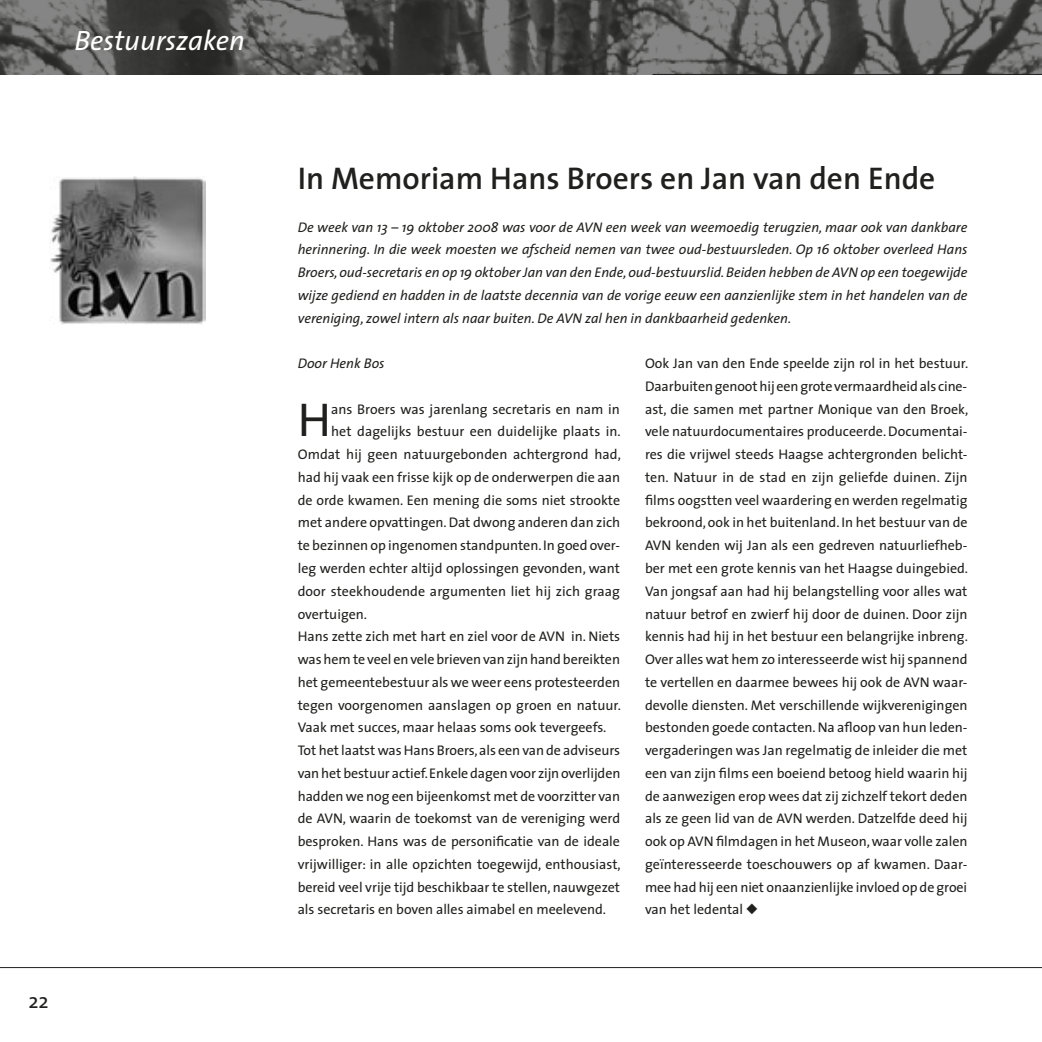
<style>
.page{position:relative;width:1042px;height:1042px;background:#fff}
.page>*{position:absolute;margin:0;border:0;box-sizing:border-box;transform-origin:0 0}
.t1{font:47.77px "The Sans";color:#20201e}
.t2{font:600 31.5px "The Sans";color:#20201e}
.t3{font:italic 28px "The Sans";color:#fff}
.t4{font:21px "The Sans";color:#20201e}
.t5{font:14px/22.8px "The Sans";color:#20201e;text-align:justify}
.t6{font:italic 14px/22.8px "The Sans";color:#20201e;text-align:justify}
</style>
<div class="page">
<img style="left:0;top:0;width:1042px;height:74px">
<img style="left:50px;top:177px;width:155px;height:147px">
<hr style="left:0;top:967px;width:1042px;height:1px;background:#20201e">
<hr style="left:652px;top:74px;width:390px;height:1px;background:#20201e">
<h3 class="t3" style="left:74px;top:17px;width:172px">Bestuurszaken</h3>
<h3 class="t4" style="left:29px;top:983px;width:22px">22</h3>
<h2 class="t2" style="left:298px;top:152px;width:639px">In Memoriam Hans Broers en Jan van den Ende</h2>
<p class="t6" style="left:298px;top:215px;width:671px">De week van 13 – 19 oktober 2008 was voor de AVN een week van weemoedig terugzien, maar ook van dankbare herinnering. In die week moesten we afscheid nemen van twee oud-bestuursleden. Op 16 oktober overleed Hans Broers, oud-secretaris en op 19 oktober Jan van den Ende, oud-bestuurslid. Beiden hebben de AVN op een toegewijde wijze gediend en hadden in de laatste decennia van de vorige eeuw een aanzienlijke stem in het handelen van de vereniging, zowel intern als naar buiten. De AVN zal hen in dankbaarheid gedenken.</p>
<p class="t6" style="left:298px;top:352px;width:88px">Door Henk Bos</p>
<h1 class="t1" style="left:298px;top:381px;width:35px">H</h1>
<p class="t5" style="left:331px;top:397px;width:290px">ans Broers was jarenlang secretaris en nam in</p>
<p class="t5" style="left:331px;top:420px;width:291px">het dagelijks bestuur een duidelijke plaats in.</p>
<p class="t5" style="left:298px;top:443px;width:325px">Omdat hij geen natuurgebonden achtergrond had,</p>
<p class="t5" style="left:298px;top:465px;width:324px">had hij vaak een frisse kijk op de onderwerpen die aan</p>
<p class="t5" style="left:298px;top:488px;width:324px">de orde kwamen. Een mening die soms niet strookte</p>
<p class="t5" style="left:298px;top:511px;width:324px">met andere opvattingen. Dat dwong anderen dan zich</p>
<p class="t5" style="left:298px;top:534px;width:324px">te bezinnen op ingenomen standpunten. In goed over-</p>
<p class="t5" style="left:298px;top:556px;width:324px">leg werden echter altijd oplossingen gevonden, want</p>
<p class="t5" style="left:298px;top:579px;width:324px">door steekhoudende argumenten liet hij zich graag</p>
<p class="t5" style="left:298px;top:602px;width:71px">overtuigen.</p>
<p class="t5" style="left:298px;top:625px;width:324px">Hans zette zich met hart en ziel voor de AVN in. Niets</p>
<p class="t5" style="left:298px;top:647px;width:324px">was hem te veel en vele brieven van zijn hand bereikten</p>
<p class="t5" style="left:298px;top:670px;width:324px">het gemeentebestuur als we weer eens protesteerden</p>
<p class="t5" style="left:298px;top:693px;width:325px">tegen voorgenomen aanslagen op groen en natuur.</p>
<p class="t5" style="left:298px;top:716px;width:310px">Vaak met succes, maar helaas soms ook tevergeefs.</p>
<p class="t5" style="left:298px;top:738px;width:324px">Tot het laatst was Hans Broers, als een van de adviseurs</p>
<p class="t5" style="left:298px;top:761px;width:324px">van het bestuur actief. Enkele dagen voor zijn overlijden</p>
<p class="t5" style="left:298px;top:784px;width:324px">hadden we nog een bijeenkomst met de voorzitter van</p>
<p class="t5" style="left:298px;top:807px;width:324px">de AVN, waarin de toekomst van de vereniging werd</p>
<p class="t5" style="left:298px;top:829px;width:324px">besproken. Hans was de personificatie van de ideale</p>
<p class="t5" style="left:298px;top:852px;width:324px">vrijwilliger: in alle opzichten toegewijd, enthousiast,</p>
<p class="t5" style="left:298px;top:875px;width:324px">bereid veel vrije tijd beschikbaar te stellen, nauwgezet</p>
<p class="t5" style="left:298px;top:898px;width:310px">als secretaris en boven alles aimabel en meelevend.</p>
<p class="t5" style="left:645px;top:352px;width:325px">Ook Jan van den Ende speelde zijn rol in het bestuur.<br>Daarbuiten genoot hij een grote vermaardheid als cine&shy;ast, die samen met partner Monique van den Broek, vele natuurdocumentaires produceerde. Documentai&shy;res die vrijwel steeds Haagse achtergronden belicht&shy;ten. Natuur in de stad en zijn geliefde duinen. Zijn films oogstten veel waardering en werden regelmatig bekroond, ook in het buitenland. In het bestuur van de AVN kenden wij Jan als een gedreven natuurliefheb&shy;ber met een grote kennis van het Haagse duingebied.<br>Van jongsaf aan had hij belangstelling voor alles wat natuur betrof en zwierf hij door de duinen. Door zijn kennis had hij in het bestuur een belangrijke inbreng.<br>Over alles wat hem zo interesseerde wist hij spannend te vertellen en daarmee bewees hij ook de AVN waar&shy;devolle diensten. Met verschillende wijkverenigingen bestonden goede contacten. Na afloop van hun leden&shy;vergaderingen was Jan regelmatig de inleider die met een van zijn films een boeiend betoog hield waarin hij de aanwezigen erop wees dat zij zichzelf tekort deden als ze geen lid van de AVN werden. Datzelfde deed hij ook op AVN filmdagen in het Museon, waar volle zalen geïnteresseerde toeschouwers op af kwamen. Daar&shy;mee had hij een niet onaanzienlijke invloed op de groei van het ledental ◆</p>
</div>
